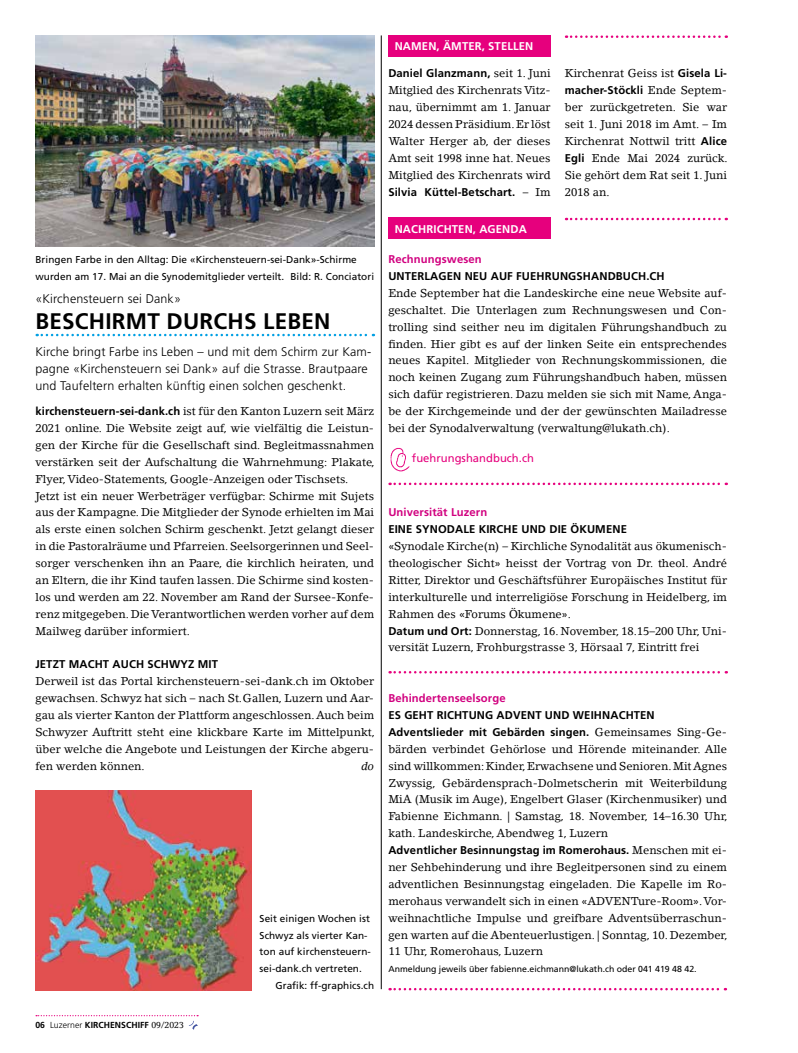
<style>
.page{position:relative;width:798px;height:1053px;background:#fff}
.page>*{position:absolute;margin:0;border:0;box-sizing:border-box;transform-origin:0 0}
.t1{font:700 22.5px "Frutiger LT Std";letter-spacing:.01em;color:#000}
.t2{font:300 12.5px/16.9px "Frutiger LT Std";letter-spacing:.01em;color:#000}
.t3{font:11.25px/16.9px "Lino Letter Std";color:#000;text-align:justify}
.t4{font:700 11.25px/16.9px "Frutiger LT Std";letter-spacing:.01em;color:#000}
.t5{font:700 11.25px "Frutiger LT Std";letter-spacing:.01em;color:#d1007f}
.t6{font:700 11.25px "Frutiger LT Std";letter-spacing:.01em;color:#fff}
.t7{font:11.25px "Frutiger LT Std";letter-spacing:.005em;color:#e6007d}
.t8{font:italic 11.25px "Lino Letter Std";color:#000}
.t9{font:10px/16.9px "Frutiger LT Std";letter-spacing:.005em;color:#000}
.t10{font:8.75px "Frutiger LT Std";color:#000}
.t11{font:700 8.75px "Frutiger LT Std";letter-spacing:.005em;color:#000}
.s1{font-family:"Frutiger LT Std";font-weight:700}
.s2{font-weight:300}
.s3{font-family:"Lino Letter Std";font-weight:400}
</style>
<div class="page">
<svg style="left:36px;top:1015px;width:162px;height:14px"></svg>
<svg style="left:566px;top:35px;width:160px;height:3px"></svg>
<div style="left:388px;top:35px;width:162px;height:22px;background:#e6007d"></div>
<svg style="left:566px;top:218px;width:160px;height:2px"></svg>
<div style="left:388px;top:218px;width:162px;height:21px;background:#e6007d"></div>
<svg style="left:389px;top:482px;width:337px;height:3px"></svg>
<svg style="left:389px;top:671px;width:337px;height:2px"></svg>
<svg style="left:389px;top:987px;width:336px;height:3px"></svg>
<svg style="left:37px;top:334px;width:337px;height:2px"></svg>
<img style="left:35px;top:35px;width:339px;height:211px">
<img style="left:35px;top:790px;width:216px;height:200px">
<hr style="left:381px;top:35px;width:1px;height:954px;background:#000">
<img style="left:390px;top:447px;width:20px;height:24px">
<p class="t9" style="left:35px;top:251px;width:340px">Bringen Farbe in den Alltag: Die «Kirchensteuern-sei-Dank»-Schirme wurden am 17. Mai an die Synodemitglieder verteilt. Bild: R. Conciatori</p>
<p class="t2" style="left:35px;top:290px;width:147px">«Kirchensteuern sei Dank»</p>
<h1 class="t1" style="left:35px;top:308px;width:296px">BESCHIRMT DURCHS LEBEN</h1>
<p class="t2" style="left:35px;top:344px;width:337px">Kirche bringt Farbe ins Leben – und mit dem Schirm zur Kam&shy;pagne «Kirchensteuern sei Dank» auf die Strasse. Brautpaare und Taufeltern erhalten künftig einen solchen geschenkt.</p>
<p class="t3" style="left:35px;top:402px;width:340px;text-align:left"><span class="s1">kirchensteuern-sei-dank.ch</span> ist für den Kanton Luzern seit März 2021 online. Die Website zeigt auf, wie vielfältig die Leistun&shy;gen der Kirche für die Gesellschaft sind. Begleitmassnahmen verstärken seit der Aufschaltung die Wahrnehmung: Plakate, Flyer, Video-Statements, Google-Anzeigen oder Tischsets.<br>Jetzt ist ein neuer Werbeträger verfügbar: Schirme mit Sujets aus der Kampagne. Die Mitglieder der Synode erhielten im Mai als erste einen solchen Schirm geschenkt. Jetzt gelangt dieser in die Pastoralräume und Pfarreien. Seelsorgerinnen und Seel&shy;sorger verschenken ihn an Paare, die kirchlich heiraten, und an Eltern, die ihr Kind taufen lassen. Die Schirme sind kosten&shy;los und werden am 22. November am Rand der Sursee-Konfe&shy;renz mitgegeben. Die Verantwortlichen werden vorher auf dem Mailweg darüber informiert.</p>
<p class="t4" style="left:35px;top:656px;width:184px">JETZT MACHT AUCH SCHWYZ MIT</p>
<p class="t3" style="left:35px;top:672px;width:341px">Derweil ist das Portal kirchensteuern-sei-dank.ch im Oktober gewachsen. Schwyz hat sich – nach St.Gallen, Luzern und Aar&shy;gau als vierter Kanton der Plattform angeschlossen. Auch beim Schwyzer Auftritt steht eine klickbare Karte im Mittelpunkt, über welche die Angebote und Leistungen der Kirche abgeru&shy;fen werden können.</p>
<p class="t8" style="left:361px;top:758px;width:14px">do</p>
<p class="t11" style="left:35px;top:1019px;width:150px">06 <span class="s2">Luzerner</span> KIRCHENSCHIFF <span class="s3">09/2023</span></p>
<p class="t9" style="left:259px;top:909px;width:112px">Seit einigen Wochen ist</p>
<p class="t9" style="left:259px;top:926px;width:109px">Schwyz als vierter Kan-</p>
<p class="t9" style="left:259px;top:943px;width:112px">ton auf kirchensteuern-</p>
<p class="t9" style="left:259px;top:960px;width:104px">sei-dank.ch vertreten.</p>
<p class="t9" style="left:275px;top:977px;width:100px">Grafik: ff-graphics.ch</p>
<p class="t6" style="left:394px;top:40px;width:140px">NAMEN, ÄMTER, STELLEN</p>
<p class="t4" style="left:388px;top:65px;width:164px">Daniel Glanzmann, <span class="s3">seit 1. Juni</span></p>
<p class="t3" style="left:388px;top:82px;width:164px">Mitglied des Kirchenrats Vitz&shy;nau, übernimmt am 1. Januar 2024 dessen Präsidium. Er löst Walter Herger ab, der dieses Amt seit 1998 inne hat. Neues Mitglied des Kirchenrats wird</p>
<p class="t4" style="left:388px;top:183px;width:164px">Silvia Küttel-Betschart. <span class="s3">– Im</span></p>
<p class="t6" style="left:394px;top:222px;width:134px">NACHRICHTEN, AGENDA</p>
<p class="t3" style="left:564px;top:65px;width:164px">Kirchenrat Geiss ist <span class="s1">Gisela Li-</span></p>
<p class="t4" style="left:564px;top:82px;width:164px">macher-Stöckli <span class="s3">Ende Septem-</span></p>
<p class="t3" style="left:564px;top:99px;width:164px">ber zurückgetreten. Sie war seit 1. Juni 2018 im Amt. – Im Kirchenrat Nottwil tritt <span class="s1">Alice Egli</span> Ende Mai 2024 zurück.<br>Sie gehört dem Rat seit 1. Juni 2018 an.</p>
<p class="t5" style="left:388px;top:252px;width:95px">Rechnungswesen</p>
<p class="t4" style="left:388px;top:268px;width:278px">UNTERLAGEN NEU AUF FUEHRUNGSHANDBUCH.CH</p>
<p class="t3" style="left:388px;top:284px;width:340px">Ende September hat die Landeskirche eine neue Website auf&shy;geschaltet. Die Unterlagen zum Rechnungswesen und Con&shy;trolling sind seither neu im digitalen Führungshandbuch zu finden. Hier gibt es auf der linken Seite ein entsprechendes neues Kapitel. Mitglieder von Rechnungskommissionen, die noch keinen Zugang zum Führungshandbuch haben, müssen sich dafür registrieren. Dazu melden sie sich mit Name, Anga&shy;be der Kirchgemeinde und der der gewünschten Mailadresse bei der Synodalverwaltung (verwaltung@lukath.ch).</p>
<p class="t7" style="left:412px;top:451px;width:123px">fuehrungshandbuch.ch</p>
<p class="t5" style="left:388px;top:506px;width:101px">Universität Luzern</p>
<p class="t4" style="left:388px;top:521px;width:240px">EINE SYNODALE KIRCHE UND DIE ÖKUMENE</p>
<p class="t3" style="left:388px;top:537px;width:340px;text-align:left">«Synodale Kirche(n) – Kirchliche Synodalität aus ökumenisch&shy;theologischer Sicht» heisst der Vortrag von Dr. theol. André Ritter, Direktor und Geschäftsführer Europäisches Institut für interkulturelle und interreligiöse Forschung in Heidelberg, im Rahmen des «Forums Ökumene».<br><span class="s1">Datum und Ort:</span> Donnerstag, 16. November, 18.15–200 Uhr, Uni&shy;versität Luzern, Frohburgstrasse 3, Hörsaal 7, Eintritt frei</p>
<p class="t5" style="left:388px;top:691px;width:119px">Behindertenseelsorge</p>
<p class="t4" style="left:388px;top:706px;width:340px">ES GEHT RICHTUNG ADVENT UND WEIHNACHTEN<br>Adventslieder mit Gebärden singen. <span class="s3">Gemeinsames Sing-Ge-</span></p>
<p class="t3" style="left:388px;top:740px;width:341px">bärden verbindet Gehörlose und Hörende miteinander. Alle sind willkommen: Kinder, Erwachsene und Senioren. Mit Agnes Zwyssig, Gebärdensprach-Dolmetscherin mit Weiterbildung MiA (Musik im Auge), Engelbert Glaser (Kirchenmusiker) und Fabienne Eichmann. | Samstag, 18. November, 14–16.30 Uhr, kath. Landeskirche, Abendweg 1, Luzern</p>
<p class="t4" style="left:388px;top:841px;width:340px">Adventlicher Besinnungstag im Romerohaus. <span class="s3">Menschen mit ei-</span></p>
<p class="t3" style="left:388px;top:858px;width:340px">ner Sehbehinderung und ihre Begleitpersonen sind zu einem adventlichen Besinnungstag eingeladen. Die Kapelle im Ro&shy;merohaus verwandelt sich in einen «ADVENTure-Room». Vor&shy;weihnachtliche Impulse und greifbare Adventsüberraschun&shy;gen warten auf die Abenteuerlustigen. | Sonntag, 10. Dezember, 11 Uhr, Romerohaus, Luzern</p>
<p class="t10" style="left:388px;top:964px;width:309px">Anmeldung jeweils über fabienne.eichmann@lukath.ch oder 041 419 48 42.</p>
</div>
